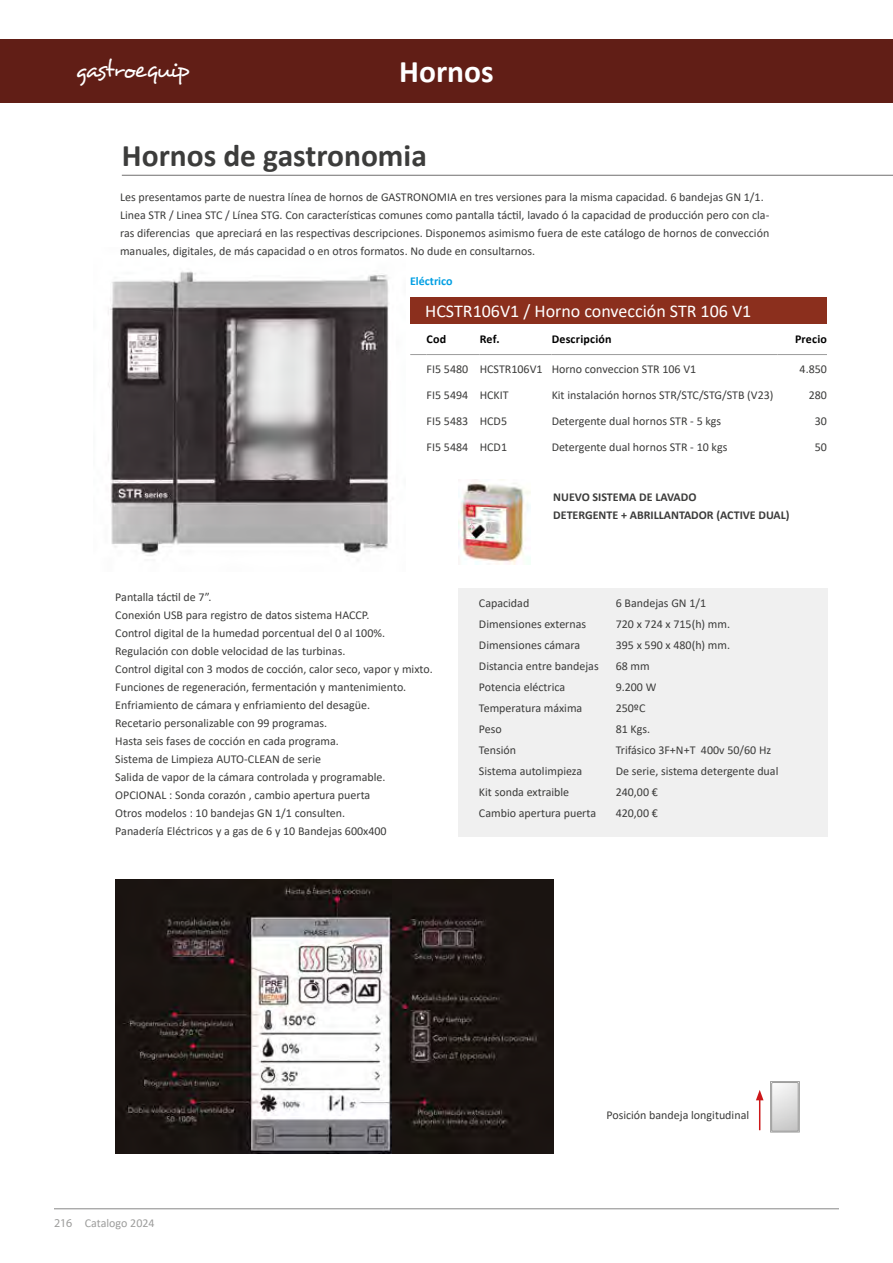
<style>
.page{position:relative;width:893px;height:1263px;background:#fff}
.page>*{position:absolute;margin:0;border:0;box-sizing:border-box;transform-origin:0 0}
.t1{font:700 31.5px "Calibri";color:#3c3c3b}
.t2{font:700 31.5px "Calibri";color:#fff}
.t3{font:24px "Desyrel";letter-spacing:-.085em;color:#fff}
.t4{font:18px "Calibri";color:#fff}
.t5{font:12px/18px "Calibri";color:#3c3c3b}
.t6{font:700 12px/18px "Calibri";color:#3c3c3b}
.t7{font:700 12px "Calibri";letter-spacing:.015em;color:#000}
.t8{font:12px "Calibri";color:#9d9d9c}
.t9{font:700 12px "Calibri";color:#009fe3}
.t10{font:12px "Myriad Pro";color:#9d9d9c}
</style>
<div class="page">
<div style="left:458px;top:588px;width:369px;height:249px;background:#f0f0f0"></div>
<img style="left:458px;top:479px;width:73px;height:86px">
<img style="left:115px;top:879px;width:438px;height:275px">
<img style="left:108px;top:271px;width:281px;height:289px">
<div style="left:770px;top:1081px;width:30px;height:51px;border:1px solid #9d9d9c"></div>
<div style="left:771px;top:1082px;width:28px;height:49px;border:1px solid #9d9d9c"></div>
<hr style="left:759px;top:1098px;width:1px;height:32px;background:#cd1719">
<svg style="left:756px;top:1090px;width:7px;height:10px"></svg>
<div style="left:410px;top:297px;width:417px;height:27px;background:#8b2f1d"></div>
<svg style="left:410px;top:354px;width:17px;height:1px"></svg>
<hr style="left:427px;top:354px;width:53px;height:1px;background:#9d9d9c">
<hr style="left:480px;top:354px;width:72px;height:1px;background:#9d9d9c">
<hr style="left:552px;top:354px;width:226px;height:1px;background:#9d9d9c">
<hr style="left:778px;top:354px;width:49px;height:1px;background:#9d9d9c">
<hr style="left:122px;top:175px;width:771px;height:1px;background:#706f6f">
<div style="left:0;top:40px;width:893px;height:63px;background:#611e16"></div>
<hr style="left:54px;top:1208px;width:785px;height:1px;background:#878787">
<h2 class="t3" style="left:75px;top:55px;width:116px">gastroequip</h2>
<h1 class="t2" style="left:399px;top:50px;width:96px">Hornos</h1>
<h1 class="t1" style="left:122px;top:133px;width:307px">Hornos de gastronomia</h1>
<p class="t5" style="left:120px;top:188px;width:651px">Les presentamos parte de nuestra línea de hornos de GASTRONOMIA en tres versiones para la misma capacidad. 6 bandejas GN 1/1.<br>Linea STR / Linea STC / Línea STG. Con características comunes como pantalla táctil, lavado ó la capacidad de producción pero con cla&shy;ras diferencias que apreciará en las respectivas descripciones. Disponemos asimismo fuera de este catálogo de hornos de convección manuales, digitales, de más capacidad o en otros formatos. No dude en consultarnos.</p>
<p class="t9" style="left:410px;top:273px;width:44px">Eléctrico</p>
<h3 class="t4" style="left:425px;top:298px;width:328px">HCSTR106V1 / Horno convección STR 106 V1</h3>
<p class="t7" style="left:427px;top:331px;width:21px">Cod</p>
<p class="t7" style="left:480px;top:331px;width:21px">Ref.</p>
<p class="t7" style="left:552px;top:331px;width:61px">Descripción</p>
<p class="t7" style="left:795px;top:331px;width:33px">Precio</p>
<p class="t5" style="left:427px;top:360px;width:271px">FI5 5480 HCSTR106V1 Horno conveccion STR 106 V1</p>
<p class="t5" style="left:800px;top:360px;width:29px">4.850</p>
<p class="t5" style="left:427px;top:386px;width:84px">FI5 5494 HCKIT</p>
<p class="t5" style="left:552px;top:386px;width:223px">Kit instalación hornos STR/STC/STG/STB (V23)</p>
<p class="t5" style="left:809px;top:386px;width:20px">280</p>
<p class="t5" style="left:427px;top:412px;width:82px">FI5 5483 HCD5</p>
<p class="t5" style="left:552px;top:412px;width:171px">Detergente dual hornos STR - 5 kgs</p>
<p class="t5" style="left:815px;top:412px;width:14px">30</p>
<p class="t5" style="left:427px;top:438px;width:82px">FI5 5484 HCD1</p>
<p class="t5" style="left:552px;top:438px;width:177px">Detergente dual hornos STR - 10 kgs</p>
<p class="t5" style="left:815px;top:438px;width:14px">50</p>
<p class="t5" style="left:115px;top:587px;width:319px">Pantalla táctil de 7”.<br>Conexión USB para registro de datos sistema HACCP.<br>Control digital de la humedad porcentual del 0 al 100%.<br>Regulación con doble velocidad de las turbinas.<br>Control digital con 3 modos de cocción, calor seco, vapor y mixto.<br>Funciones de regeneración, fermentación y mantenimiento.<br>Enfriamiento de cámara y enfriamiento del desagüe.<br>Recetario personalizable con 99 programas.<br>Hasta seis fases de cocción en cada programa.<br>Sistema de Limpieza AUTO-CLEAN de serie<br>Salida de vapor de la cámara controlada y programable.<br>OPCIONAL : Sonda corazón , cambio apertura puerta<br>Otros modelos : 10 bandejas GN 1/1 consulten.<br>Panadería Eléctricos y a gas de 6 y 10 Bandejas 600x400</p>
<p class="t6" style="left:553px;top:488px;width:238px">NUEVO SISTEMA DE LAVADO<br>DETERGENTE + ABRILLANTADOR (ACTIVE DUAL)</p>
<p class="t5" style="left:479px;top:594px;width:52px">Capacidad</p>
<p class="t5" style="left:616px;top:594px;width:92px">6 Bandejas GN 1/1</p>
<p class="t5" style="left:479px;top:615px;width:109px">Dimensiones externas</p>
<p class="t5" style="left:616px;top:615px;width:116px">720 x 724 x 715(h) mm.</p>
<p class="t5" style="left:479px;top:636px;width:103px">Dimensiones cámara</p>
<p class="t5" style="left:616px;top:636px;width:116px">395 x 590 x 480(h) mm.</p>
<p class="t5" style="left:479px;top:657px;width:121px">Distancia entre bandejas</p>
<p class="t5" style="left:616px;top:657px;width:36px">68 mm</p>
<p class="t5" style="left:479px;top:678px;width:88px">Potencia eléctrica</p>
<p class="t5" style="left:616px;top:678px;width:42px">9.200 W</p>
<p class="t5" style="left:479px;top:699px;width:105px">Temperatura máxima</p>
<p class="t5" style="left:616px;top:699px;width:31px">250ºC</p>
<p class="t5" style="left:479px;top:720px;width:24px">Peso</p>
<p class="t5" style="left:616px;top:720px;width:36px">81 Kgs.</p>
<p class="t5" style="left:479px;top:741px;width:39px">Tensión</p>
<p class="t5" style="left:616px;top:741px;width:157px">Trifásico 3F+N+T 400v 50/60 Hz</p>
<p class="t5" style="left:479px;top:762px;width:105px">Sistema autolimpieza</p>
<p class="t5" style="left:616px;top:762px;width:164px">De serie, sistema detergente dual</p>
<p class="t5" style="left:479px;top:783px;width:92px">Kit sonda extraible</p>
<p class="t5" style="left:616px;top:783px;width:44px">240,00 €</p>
<p class="t5" style="left:479px;top:804px;width:119px">Cambio apertura puerta</p>
<p class="t5" style="left:616px;top:804px;width:44px">420,00 €</p>
<p class="t10" style="left:54px;top:1216px;width:20px">216</p>
<p class="t8" style="left:85px;top:1215px;width:71px">Catalogo 2024</p>
<p class="t5" style="left:606px;top:1106px;width:144px">Posición bandeja longitudinal</p>
</div>
